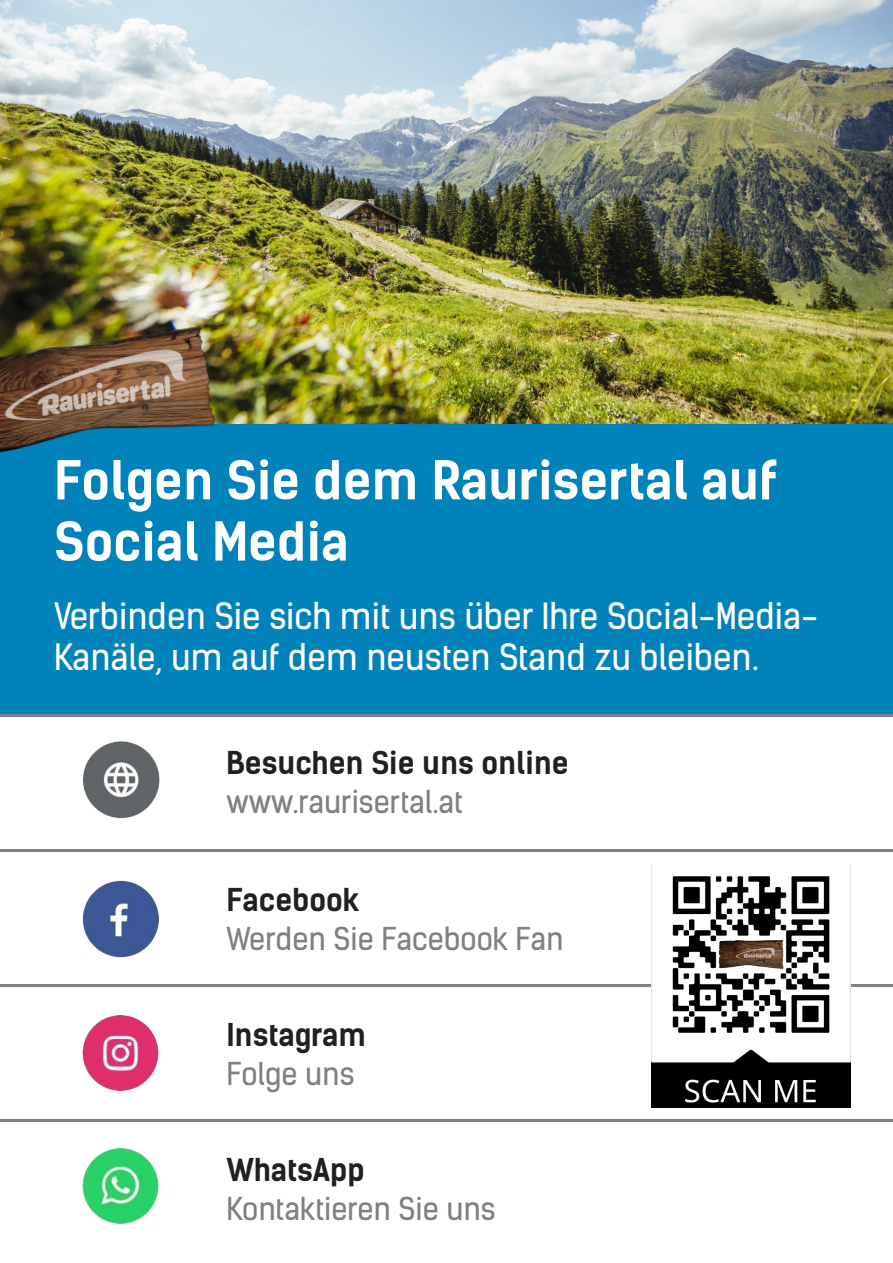
<style>
.page{position:relative;width:893px;height:1263px;background:#fff}
.page>*{position:absolute;margin:0;border:0;box-sizing:border-box;transform-origin:0 0}
.t1{font:700 51px/61.2px "Kelson Sans";color:#fff}
.t2{font:34.5px/41.4px "Kelson Sans";color:#fff}
.t3{font:30px "Kelson Sans";color:#7e8083}
.t4{font:700 30px "Kelson Sans";color:#231f20}
</style>
<div class="page">
<img style="left:0;top:0;width:893px;height:424px">
<div style="left:0;top:424px;width:893px;height:291px;background:#0082bb"></div>
<hr style="left:0;top:714px;width:893px;height:3px;background:#7e8083">
<img style="left:0;top:323px;width:219px;height:130px">
<svg style="left:0;top:849px;width:893px;height:135px"></svg>
<svg style="left:0;top:984px;width:893px;height:124px"></svg>
<svg style="left:0;top:1119px;width:893px;height:4px"></svg>
<img style="left:54px;top:715px;width:128px;height:269px">
<img style="left:54px;top:984px;width:128px;height:124px">
<img style="left:54px;top:1119px;width:128px;height:105px">
<img style="left:651px;top:864px;width:199px;height:244px">
<p class="t1" style="left:54px;top:450px;width:725px">Folgen Sie dem Raurisertal auf<br>Social Media</p>
<p class="t2" style="left:54px;top:595px;width:766px">Verbinden Sie sich mit uns über Ihre Social-Media-<br>Kanäle, um auf dem neusten Stand zu bleiben.</p>
<p class="t4" style="left:226px;top:744px;width:344px">Besuchen Sie uns online</p>
<p class="t3" style="left:226px;top:783px;width:238px">www.raurisertal.at</p>
<p class="t4" style="left:226px;top:881px;width:135px">Facebook</p>
<p class="t3" style="left:226px;top:920px;width:339px">Werden Sie Facebook Fan</p>
<p class="t4" style="left:226px;top:1016px;width:141px">Instagram</p>
<p class="t3" style="left:226px;top:1055px;width:129px">Folge uns</p>
<p class="t4" style="left:226px;top:1151px;width:140px">WhatsApp</p>
<p class="t3" style="left:226px;top:1190px;width:271px">Kontaktieren Sie uns</p>
</div>
